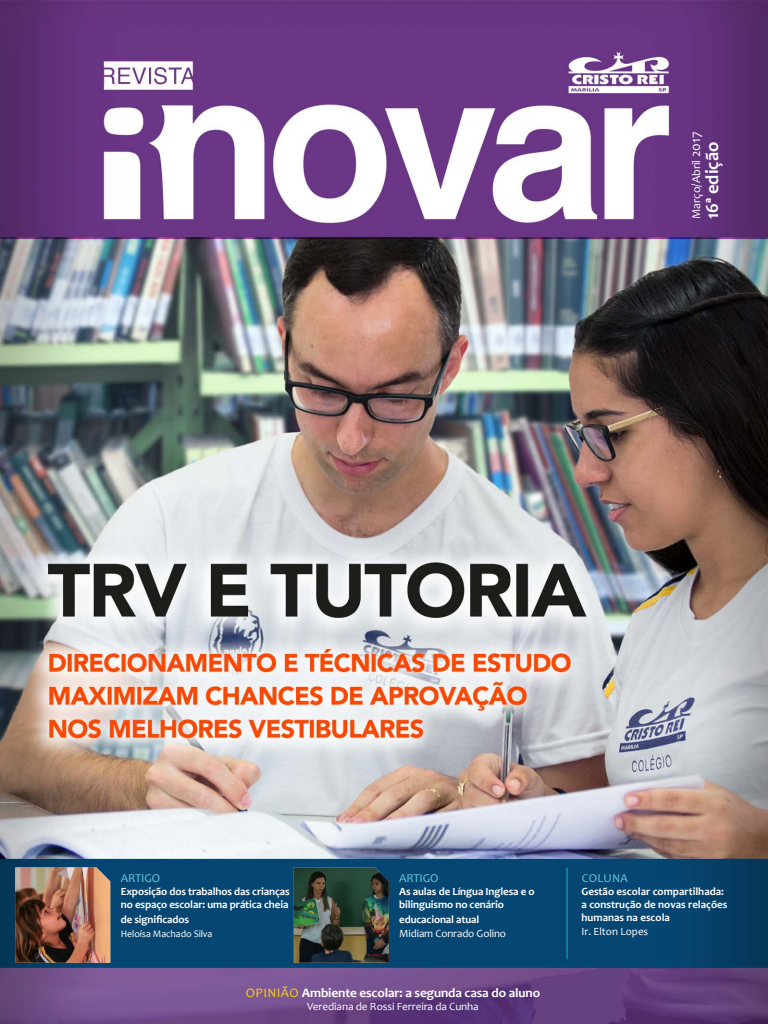
<style>
.page{position:relative;width:768px;height:1024px;background:#fff}
.page>*{position:absolute;margin:0;border:0;box-sizing:border-box;transform-origin:0 0}
.t1{font:700 18.5px "Candara";color:#fff}
.t2{font:700 13px "Candara";letter-spacing:-.01em;color:#fff}
.t3{font:12px "Candara";letter-spacing:-.01em;color:#6acce1}
.t4{font:12px "Candara";color:#fff}
.t5{font:700 11px/13px "Candara";letter-spacing:-.01em;color:#fff}
.t6{font:11px "Candara";letter-spacing:-.01em;color:#fff}
.t7{font:10px "Candara";letter-spacing:-.01em;color:#fff}
.s1{font-size:14px}
.s2{font-weight:400;color:#ffd400}
</style>
<div class="page">
<img style="left:0;top:0;width:768px;height:1024px">
<img style="left:15px;top:867px;width:95px;height:96px">
<img style="left:294px;top:867px;width:95px;height:96px">
<p class="t4" style="left:689px;top:219px;width:89px;rotate:-90deg">Março/Abril <span class="s1">2017</span></p>
<h1 class="t1" style="left:700px;top:219px;width:79px;rotate:-90deg">16ª edição</h1>
<p class="t3" style="left:121px;top:871px;width:41px">ARTIGO</p>
<p class="t5" style="left:121px;top:885px;width:170px">Exposição dos trabalhos das crianças no espaço escolar: uma prática cheia</p>
<p class="t5" style="left:121px;top:913px;width:70px">de significados</p>
<p class="t7" style="left:121px;top:928px;width:93px">Heloísa Machado Silva</p>
<p class="t3" style="left:399px;top:871px;width:41px">ARTIGO</p>
<p class="t5" style="left:399px;top:885px;width:137px">As aulas de Língua Inglesa e o bilinguismo no cenário</p>
<p class="t5" style="left:399px;top:913px;width:82px">educacional atual</p>
<p class="t6" style="left:399px;top:927px;width:108px">Midiam Conrado Golino</p>
<p class="t2" style="left:246px;top:985px;width:296px"><span class="s2">OPINIÃO</span> Ambiente escolar: a segunda casa do aluno</p>
<p class="t6" style="left:307px;top:1000px;width:173px">Verediana de Rossi Ferreira da Cunha</p>
<p class="t3" style="left:582px;top:871px;width:48px">COLUNA</p>
<p class="t5" style="left:582px;top:885px;width:147px">Gestão escolar compartilhada: a construção de novas relações humanas na escola</p>
<p class="t6" style="left:582px;top:924px;width:68px">Ir. Elton Lopes</p>
</div>
